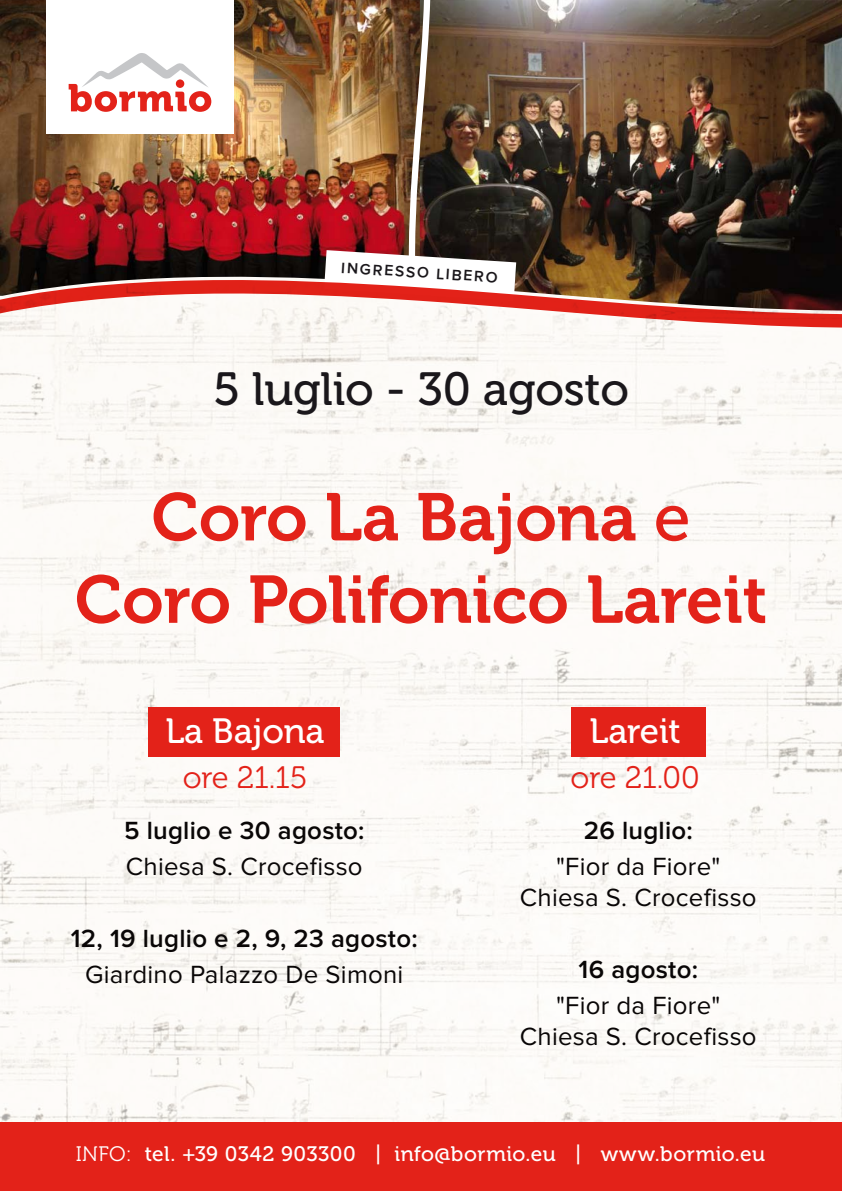
<style>
.page{position:relative;width:842px;height:1191px;background:#fff}
.page>*{position:absolute;margin:0;border:0;box-sizing:border-box;transform-origin:0 0}
.t1{font:66.9px/82.4px "Museo 700";letter-spacing:-.005em;color:#e32219;text-align:center}
.t2{font:46.4px "Museo 500";letter-spacing:-.005em;color:#1a171b}
.t3{font:35px "Museo 500";letter-spacing:-.005em;color:#fff}
.t4{font:30.9px "Museo 300";letter-spacing:-.005em;color:#e32219}
.t5{font:25.8px/30.9px "Proxima Nova";letter-spacing:.01em;color:#090606;text-align:center}
.t6{font:600 25.8px "Proxima Nova";letter-spacing:.01em;color:#090606}
.t7{font:20.9px "Museo 500";letter-spacing:.02em;color:#fff}
.t8{font:600 15.6px "Proxima Nova";color:#1a171b}
.s1{font-family:"Museo 500"}
.s2{font-family:"Museo 300"}
</style>
<div class="page">
<img style="left:0;top:452px;width:842px;height:671px">
<img style="left:0;top:0;width:324px;height:280px">
<img style="left:516px;top:0;width:326px;height:280px">
<img style="left:324px;top:0;width:192px;height:280px">
<div style="left:47px;top:0;width:187px;height:134px;background:#fff"></div>
<svg style="left:69px;top:53px;width:142px;height:59px"></svg>
<div style="left:0;top:1123px;width:842px;height:68px;background:#e32219"></div>
<svg style="left:0;top:280px;width:842px;height:172px;fill:#fcfaf6"></svg>
<div style="left:149px;top:706px;width:191px;height:50px;background:#e32219"></div>
<div style="left:571px;top:706px;width:135px;height:50px;background:#e32219"></div>
<p class="t8" style="left:342px;top:260px;width:158px;rotate:4deg">INGRESSO LIBERO</p>
<h2 class="t2" style="left:213px;top:363px;width:417px">5 luglio - 30 agosto</h2>
<h1 class="t1" style="left:75px;top:477px;width:694px">Coro La Bajona <span class="s1">e<br></span>Coro Polifonico Lareit</h1>
<h3 class="t3" style="left:165px;top:711px;width:161px">La Bajona</h3>
<p class="t4" style="left:183px;top:760px;width:126px">ore 21.15</p>
<p class="t6" style="left:124px;top:818px;width:242px">5 luglio e 30 agosto:</p>
<p class="t5" style="left:126px;top:851px;width:238px">Chiesa S. Crocefisso</p>
<p class="t6" style="left:71px;top:926px;width:348px">12, 19 luglio e 2, 9, 23 agosto:</p>
<p class="t5" style="left:85px;top:960px;width:320px">Giardino Palazzo De Simoni</p>
<h3 class="t3" style="left:589px;top:711px;width:93px">Lareit</h3>
<p class="t4" style="left:571px;top:760px;width:131px">ore 21.00</p>
<p class="t6" style="left:584px;top:818px;width:110px">26 luglio:</p>
<p class="t5" style="left:520px;top:851px;width:238px">"Fior da Fiore"<br>Chiesa S. Crocefisso</p>
<p class="t6" style="left:579px;top:957px;width:121px">16 agosto:</p>
<p class="t5" style="left:520px;top:991px;width:238px">"Fior da Fiore"<br>Chiesa S. Crocefisso</p>
<p class="t7" style="left:76px;top:1142px;width:691px"><span class="s2">INFO:</span> tel. +39 0342 903300 | info@bormio.eu | www.bormio.eu</p>
</div>
